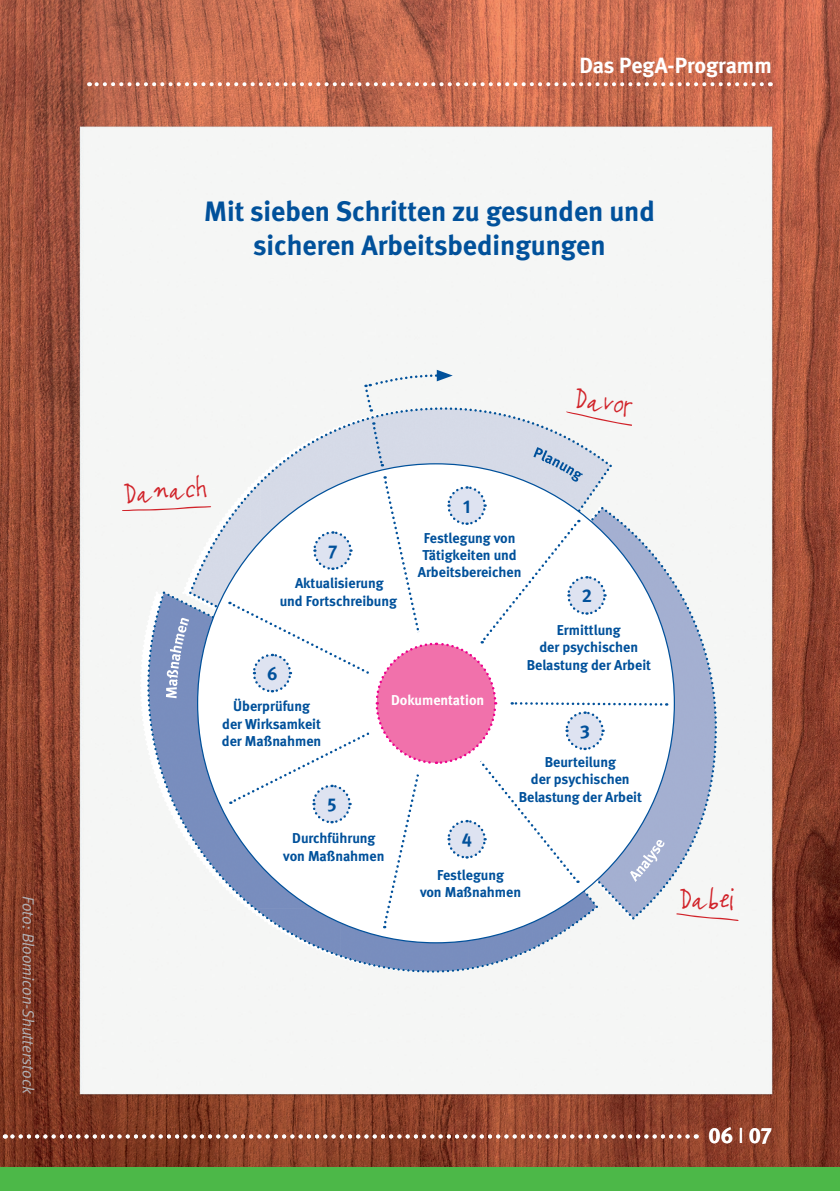
<style>
.page{position:relative;width:840px;height:1191px;background:#fff}
.page>*{position:absolute;margin:0;border:0;box-sizing:border-box;transform-origin:0 0}
.t1{font:700 28px/34px "DGUV Meta";color:#01519b;text-align:center}
.t2{font:23px "Pheist Scribble";color:#d1232a}
.t3{font:700 22px "DGUV Meta";color:#fff}
.t4{font:700 18.6px "DGUV Meta";color:#01519b}
.t5{font:italic 16px "DGUV Meta";color:#b2b3b7}
.t6{font:700 14.2px/17.4px "DGUV Meta";color:#01519b;text-align:center}
.t7{font:700 14.2px "DGUV Meta";color:#fff}
.s1{font-weight:400}
</style>
<div class="page">
<img style="left:0;top:0;width:839px;height:1167px">
<img style="left:193px;top:483px;width:36px;height:104px">
<img style="left:148px;top:593px;width:17px;height:121px">
<img style="left:340px;top:928px;width:119px;height:43px">
<img style="left:468px;top:928px;width:64px;height:40px">
<img style="left:531px;top:928px;width:64px;height:20px">
<img style="left:256px;top:928px;width:84px;height:27px">
<img style="left:167px;top:617px;width:46px;height:8px">
<img style="left:148px;top:596px;width:16px;height:66px">
<img style="left:147px;top:689px;width:10px;height:66px">
<img style="left:217px;top:870px;width:12px;height:46px">
<img style="left:288px;top:930px;width:59px;height:29px">
<img style="left:541px;top:928px;width:53px;height:16px">
<img style="left:163px;top:591px;width:62px;height:26px">
<img style="left:706px;top:737px;width:10px;height:59px">
<img style="left:672px;top:726px;width:44px;height:11px">
<div style="left:197px;top:464px;width:477px;height:478px;background:#fff;border-radius:50%"></div>
<svg style="left:676px;top:912px;width:62px;height:9px"></svg>
<svg style="left:122px;top:503px;width:89px;height:11px"></svg>
<div style="left:0;top:1167px;width:839px;height:24px;background:#4cb848"></div>
<svg style="left:229px;top:370px;width:437px;height:558px"></svg>
<svg style="left:166px;top:618px;width:23px;height:80px;background:#95a6cb"></svg>
<svg style="left:89px;top:82px;width:672px;height:4px"></svg>
<svg style="left:5px;top:1134px;width:682px;height:4px"></svg>
<p class="t5" style="left:38px;top:896px;width:199px;rotate:90deg">Foto: Bloomicon-Shutterstock</p>
<p class="t3" style="left:579px;top:53px;width:194px">Das PegA-Programm</p>
<h3 class="t1" style="left:204px;top:195px;width:452px">Mit sieben Schritten zu gesunden und sicheren Arbeitsbedingungen</h3>
<p class="t2" style="left:576px;top:386px;width:60px;rotate:7deg">Davor</p>
<p class="t2" style="left:123px;top:481px;width:84px;rotate:-5deg">Danach</p>
<p class="t4" style="left:328px;top:540px;width:11px">7</p>
<p class="t6" style="left:279px;top:575px;width:119px">Aktualisierung<br>und Fortschreibung</p>
<p class="t4" style="left:267px;top:662px;width:12px">6</p>
<p class="t4" style="left:463px;top:495px;width:9px">1</p>
<p class="t6" style="left:417px;top:529px;width:105px">Festlegung von<br>Tätigkeiten und<br>Arbeitsbereichen</p>
<p class="t4" style="left:581px;top:585px;width:12px">2</p>
<p class="t6" style="left:526px;top:622px;width:126px">Ermittlung<br>der psychischen<br>Belastung der Arbeit</p>
<p class="t6" style="left:222px;top:698px;width:101px">Überprüfung der Wirksamkeit der Maßnahmen</p>
<p class="t4" style="left:327px;top:793px;width:11px">5</p>
<p class="t6" style="left:283px;top:830px;width:103px">Durchführung von Maßnahmen</p>
<p class="t7" style="left:391px;top:691px;width:95px">Dokumentation</p>
<p class="t4" style="left:461px;top:828px;width:12px">4</p>
<p class="t4" style="left:579px;top:720px;width:11px">3</p>
<p class="t6" style="left:518px;top:753px;width:124px">Beurteilung<br>der psychischen<br>Belastung der Arbeit</p>
<p class="t6" style="left:420px;top:866px;width:103px">Festlegung<br>von Maßnahmen</p>
<p class="t2" style="left:679px;top:886px;width:57px">Dabei</p>
<p class="t3" style="left:708px;top:1122px;width:65px">06 <span class="s1">I</span> 07</p>
</div>
